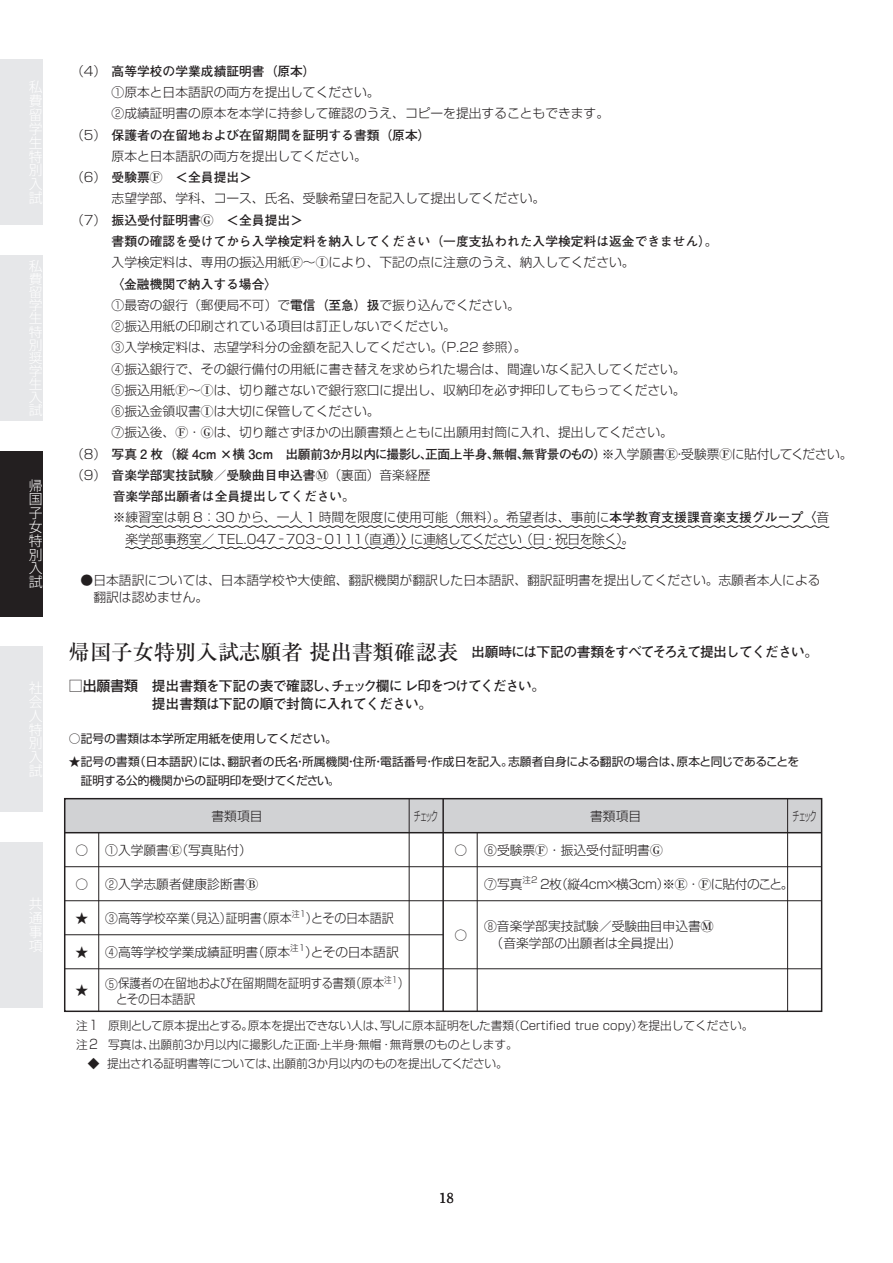
<style>
.page{position:relative;width:893px;height:1263px;background:#fff}
.page>*{position:absolute;margin:0;border:0;box-sizing:border-box;transform-origin:0 0}
.t1{font:700 13.8px/18.8px "Futo Go B101 Pro";letter-spacing:-.055em;color:#231f20}
.t2{font:300 13.8px "Koz Go Pro";color:#fff}
.t3{font:700 13.8px "Futo Min A101 Pro";color:#231f20}
.t4{font:300 12.9px/19.2px "Shin Go Pro";color:#231f20;scale:.9 1}
.t5{font:300 12.75px/21.3px "Shin Go Pro";color:#231f20}
.t6{font:700 12.75px/21.3px "Futo Go B101 Pro";color:#231f20}
.t7{font:700 12.75px "Futo Go B101 Pro";letter-spacing:-.025em;color:#231f20}
.t8{font:300 12.75px "Shin Go Pro";letter-spacing:-.04em;color:#231f20}
.t9{font:300 12.75px "Shin Go Pro";color:#231f20;scale:.94 1}
.t10{font:300 12.75px "Shin Go Pro";color:#231f20;scale:.55 1}
.t11{font:300 11.7px/19.2px "Shin Go Pro";letter-spacing:-.005em;color:#231f20}
.t12{font:11.7px/19.2px "Shin Go Pro";color:#231f20}
.t13{font:300 8.55px "Shin Go Pro";color:#231f20}
.t14{font:300 8.55px "Shin Go Pro";color:#231f20;scale:.94 1}
.s1{font-family:"Shin Go Pro";font-weight:300}
.s2{font-family:"Ryumin Pro"}
.s3{font-family:"Ryumin Pro";font-weight:700}
.s4{font-family:"Futo Go B101 Pro";font-weight:700}
.s5{font-family:"Ryumin Pro";font-weight:500;font-size:21.3px}
.s6{font-family:"Shin Go Pro";font-weight:500}
</style>
<div class="page">
<div style="left:0;top:60px;width:43px;height:165px;background:#e6e7e9"></div>
<div style="left:0;top:255px;width:43px;height:166px;background:#e6e7e9"></div>
<div style="left:0;top:451px;width:43px;height:166px;background:#231f20"></div>
<div style="left:0;top:646px;width:43px;height:166px;background:#e6e7e9"></div>
<div style="left:0;top:842px;width:43px;height:166px;background:#e6e7e9"></div>
<div style="left:65px;top:799px;width:757px;height:34px;background:#d1d2d4"></div>
<div style="left:64px;top:798px;width:758px;height:214px;border:1px solid #231f20"></div>
<hr style="left:65px;top:832px;width:757px;height:1px;background:#231f20">
<hr style="left:65px;top:866px;width:757px;height:1px;background:#231f20">
<hr style="left:65px;top:900px;width:757px;height:1px;background:#231f20">
<hr style="left:65px;top:934px;width:378px;height:1px;background:#231f20">
<hr style="left:65px;top:968px;width:757px;height:1px;background:#231f20">
<hr style="left:442px;top:799px;width:2px;height:212px;background:#231f20">
<hr style="left:409px;top:799px;width:1px;height:212px;background:#231f20">
<hr style="left:787px;top:799px;width:1px;height:212px;background:#231f20">
<hr style="left:98px;top:833px;width:1px;height:178px;background:#231f20">
<hr style="left:477px;top:833px;width:1px;height:178px;background:#231f20">
<svg style="left:125px;top:525px;width:705px;height:3px"></svg>
<svg style="left:125px;top:546px;width:501px;height:4px"></svg>
<p class="t2" style="left:29px;top:476px;width:15px">帰</p>
<p class="t2" style="left:29px;top:490px;width:15px">国</p>
<p class="t2" style="left:29px;top:504px;width:15px">子</p>
<p class="t2" style="left:29px;top:518px;width:15px">女</p>
<p class="t2" style="left:29px;top:532px;width:15px">特</p>
<p class="t2" style="left:29px;top:546px;width:15px">別</p>
<p class="t2" style="left:29px;top:559px;width:15px">入</p>
<p class="t2" style="left:29px;top:573px;width:15px">試</p>
<p class="t6" style="left:71px;top:59px;width:246px"><span class="s1">（4）</span>高等学校の学業成績証明書（原本）</p>
<p class="t5" style="left:112px;top:80px;width:499px">①原本と日本語訳の両方を提出してください。<br>②成績証明書の原本を本学に持参して確認のうえ、コピーを提出することもできます。</p>
<p class="t6" style="left:71px;top:123px;width:361px"><span class="s1">（5）</span>保護者の在留地および在留期間を証明する書類（原本）</p>
<p class="t5" style="left:112px;top:144px;width:257px">原本と日本語訳の両方を提出してください。</p>
<p class="t6" style="left:71px;top:165px;width:182px"><span class="s1">（6）</span>受験票<span class="s2">Ⓕ</span>　＜全員提出＞</p>
<p class="t5" style="left:112px;top:186px;width:435px">志望学部、学科、コース、氏名、受験希望日を記入して提出してください。</p>
<p class="t6" style="left:112px;top:208px;width:607px;text-indent:-40px"><span class="s1">（7）</span>振込受付証明書<span class="s2">Ⓖ</span>　＜全員提出＞<br>書類の確認を受けてから入学検定料を納入してください（一度支払われた入学検定料は返金できません）。</p>
<p class="t5" style="left:112px;top:250px;width:524px">入学検定料は、専用の振込用紙<span class="s3">Ⓕ</span>～<span class="s3">Ⓘ</span>により、下記の点に注意のうえ、納入してください。</p>
<p class="t6" style="left:111px;top:271px;width:167px">〈金融機関で納入する場合〉</p>
<p class="t5" style="left:112px;top:293px;width:576px">①最寄の銀行（郵便局不可）で<span class="s4">電信（至急）扱</span>で振り込んでください。<br>②振込用紙の印刷されている項目は訂正しないでください。<br>③入学検定料は、志望学科分の金額を記入してください。（P.22 参照）。<br>④振込銀行で、その銀行備付の用紙に書き替えを求められた場合は、間違いなく記入してください。⑤振込用紙<span class="s3">Ⓕ</span>～<span class="s3">Ⓘ</span>は、切り離さないで銀行窓口に提出し、収納印を必ず押印してもらってください。⑥振込金領収書<span class="s3">Ⓘ</span>は大切に保管してください。<br>⑦振込後、<span class="s3">Ⓕ</span>・<span class="s3">Ⓖ</span>は、切り離さずほかの出願書類とともに出願用封筒に入れ、提出してください。</p>
<p class="t7" style="left:71px;top:444px;width:783px"><span class="s1">（8）</span>写真 2 枚（縦 4cm ×横 3cm 出願前3か月以内に撮影し、正面上半身、無帽、無背景のもの）<span class="s1">※入学願書</span><span class="s2">Ⓔ</span><span class="s1">・受験票</span><span class="s2">Ⓕ</span><span class="s1">に貼付してください。</span></p>
<p class="t6" style="left:71px;top:463px;width:361px"><span class="s1">（9）</span>音楽学部実技試験／受験曲目申込書<span class="s2">Ⓜ</span><span class="s1">（裏面）音楽経歴</span></p>
<p class="t6" style="left:113px;top:484px;width:244px">音楽学部出願者は全員提出してください。</p>
<p class="t5" style="left:125px;top:505px;width:705px;text-indent:-13px">※ 練習室は朝 8：30 から、一人 1 時間を限度に使用可能（無料）。希望者は、事前に<span class="s4">本学教育支援課音楽支援グループ〈</span>音楽学部事務室／ TEL.047 － 703－ 0111（直通）<span class="s4">〉</span>に連絡してください（日・祝日を除く）。</p>
<p class="t5" style="left:81px;top:570px;width:741px;line-height:17px">●日本語訳については、日本語学校や大使館、翻訳機関が翻訳した日本語訳、翻訳証明書を提出してください。志願者本人による　翻訳は認めません。</p>
<p class="t1" style="left:69px;top:640px;width:751px"><span class="s5">帰国子女特別入試志願者 提出書類確認表</span> 出願時には下記の書類をすべてそろえて提出してください。</p>
<p class="t1" style="left:152px;top:674px;width:395px;text-indent:-83px"><span class="s6">□出願書類　</span>提出書類を下記の表で確認し、チェック欄にレ印をつけてください。提出書類は下記の順で封筒に入れてください。</p>
<p class="t12" style="left:69px;top:727px;width:269px">○記号の書類は本学所定用紙を使用してください。</p>
<p class="t12" style="left:81px;top:751px;width:720px;text-indent:-12px">★記号の書類（日本語訳）には、翻訳者の氏名・所属機関・住所・電話番号・作成日を記入。志願者自身による翻訳の場合は、原本と同じであることを証明する公的機関からの証明印を受けてください。</p>
<p class="t5" style="left:212px;top:804px;width:52px">書類項目</p>
<p class="t10" style="left:414px;top:806px;width:46px">チェック</p>
<p class="t5" style="left:590px;top:804px;width:52px">書類項目</p>
<p class="t10" style="left:793px;top:806px;width:46px">チェック</p>
<p class="t5" style="left:454px;top:838px;width:210px">○ ⑥受験票<span class="s3">Ⓕ</span>・振込受付証明書<span class="s3">Ⓖ</span></p>
<p class="t5" style="left:484px;top:872px;width:40px">⑦写真</p>
<p class="t13" style="left:522px;top:872px;width:16px">注2</p>
<p class="t8" style="left:540px;top:873px;width:255px">2枚（縦4cm×横3cm）※<span class="s3">Ⓔ</span>・<span class="s3">Ⓕ</span>に貼付のこと。</p>
<p class="t5" style="left:484px;top:914px;width:231px">⑧音楽学部実技試験／受験曲目申込書<span class="s3">Ⓜ</span></p>
<p class="t5" style="left:454px;top:923px;width:14px">○</p>
<p class="t5" style="left:491px;top:931px;width:192px">（音楽学部の出願者は全員提出）</p>
<p class="t5" style="left:75px;top:838px;width:178px">○ ①入学願書<span class="s3">Ⓔ</span>（写真貼付）</p>
<p class="t5" style="left:75px;top:872px;width:184px">○ ②入学志願者健康診断書<span class="s3">Ⓑ</span></p>
<p class="t5" style="left:75px;top:906px;width:218px">★ ③高等学校卒業（見込）証明書（原本</p>
<p class="t14" style="left:292px;top:907px;width:16px">注1</p>
<p class="t9" style="left:306px;top:908px;width:95px">）とその日本語訳</p>
<p class="t5" style="left:75px;top:940px;width:216px">★ ④高等学校学業成績証明書（原本</p>
<p class="t13" style="left:290px;top:941px;width:16px">注1</p>
<p class="t5" style="left:305px;top:940px;width:95px">）とその日本語訳</p>
<p class="t5" style="left:75px;top:978px;width:14px">★</p>
<p class="t5" style="left:116px;top:974px;width:295px;line-height:15.9px;text-indent:-11px">⑤保護者の在留地および在留期間を証明する書類（原本<sup>注1</sup>）とその日本語訳</p>
<p class="t11" style="left:76px;top:1014px;width:679px">注 　原則として原本提出とする。原本を提出できない人は、写しに原本証明をした書類（Certified true copy）を提出してください。注 　写真は、出願前3か月以内に撮影した正面・上半身・無帽・無背景のものとします。<br>　◆ 提出される証明書等については、出願前3か月以内のものを提出してください。</p>
<p class="t4" style="left:89px;top:1014px;width:11px">1<br>2</p>
<p class="t3" style="left:439px;top:1187px;width:16px">18</p>
</div>
